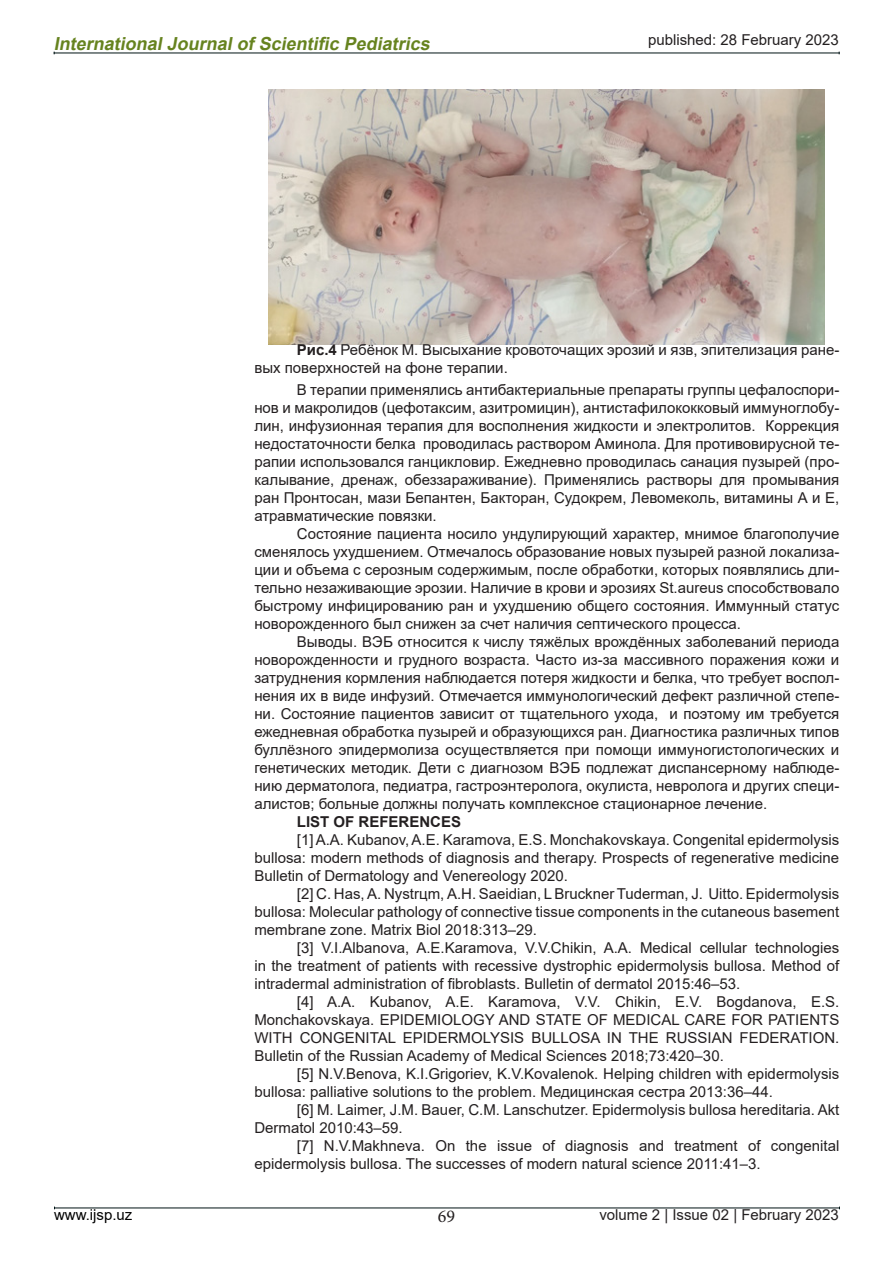
<style>
.page{position:relative;width:893px;height:1263px;background:#fff}
.page>*{position:absolute;margin:0;border:0;box-sizing:border-box;transform-origin:0 0}
.t1{font:italic 700 18px "Arial";color:#66831f}
.t2{font:18px "Minion Pro";color:#231f20}
.t3{font:15px/18px "Arial";color:#231f20;text-align:justify}
.t4{font:700 15px "Arial";color:#231f20}
.t5{font:15px "Arial";color:#000001}
.s1{font-weight:700}
</style>
<div class="page">
<hr style="left:55px;top:1208px;width:784px;height:1px;background:#001315">
<hr style="left:54px;top:53px;width:785px;height:1px;background:#001315">
<img style="left:269px;top:89px;width:556px;height:255px">
<p class="t1" style="left:54px;top:31px;width:382px">InternationalJournalofScientific Pediatrics</p>
<p class="t3" style="left:648px;top:31px;width:192px">published: 28 February 2023</p>
<p class="t3" style="left:254px;top:341px;width:586px;text-indent:43px"><span class="s1">Рис.4</span> Ребёнок М. Высыхание кровоточащих эрозий и язв, эпителизация ране&shy;вых поверхностей на фоне терапии.</p>
<p class="t3" style="left:254px;top:380px;width:586px;text-indent:43px">В терапии применялись антибактериальные препараты группы цефалоспори&shy;нов и макролидов (цефотаксим, азитромицин), антистафилококковый иммуноглобу&shy;лин, инфузионная терапия для восполнения жидкости и электролитов. Коррекция недостаточности белка проводилась раствором Аминола. Для противовирусной те&shy;рапии использовался ганцикловир. Ежедневно проводилась санация пузырей (про&shy;калывание, дренаж, обеззараживание). Применялись растворы для промывания ран Пронтосан, мази Бепантен, Бакторан, Судокрем, Левомеколь, витамины А и Е, атравматические повязки.</p>
<p class="t3" style="left:254px;top:524px;width:586px;text-indent:43px">Состояние пациента носило ундулирующий характер, мнимое благополучие сменялось ухудшением. Отмечалось образование новых пузырей разной локализа&shy;ции и объема с серозным содержимым, после обработки, которых появлялись дли&shy;тельно незаживающие эрозии. Наличие в крови и эрозиях St.aureus способствовало быстрому инфицированию ран и ухудшению общего состояния. Иммунный статус новорожденного был снижен за счет наличия септического процесса.</p>
<p class="t3" style="left:254px;top:632px;width:586px;text-indent:43px">Выводы. ВЭБ относится к числу тяжёлых врождённых заболеваний периода новорожденности и грудного возраста. Часто из-за массивного поражения кожи и затруднения кормления наблюдается потеря жидкости и белка, что требует воспол&shy;нения их в виде инфузий. Отмечается иммунологический дефект различной степе&shy;ни. Состояние пациентов зависит от тщательного ухода, и поэтому им требуется ежедневная обработка пузырей и образующихся ран. Диагностика различных типов буллёзного эпидермолиза осуществляется при помощи иммуногистологических и генетических методик. Дети с диагнозом ВЭБ подлежат диспансерному наблюде&shy;нию дерматолога, педиатра, гастроэнтеролога, окулиста, невролога и других специ&shy;алистов; больные должны получать комплексное стационарное лечение.</p>
<p class="t4" style="left:297px;top:811px;width:166px">LIST OF REFERENCES</p>
<p class="t3" style="left:254px;top:830px;width:586px;text-indent:43px">[1] A.A. Kubanov, A.E. Karamova, E.S. Monchakovskaya. Congenital epidermolysis bullosa: modern methods of diagnosis and therapy. Prospects of regenerative medicine Bulletin of Dermatology and Venereology 2020.</p>
<p class="t3" style="left:254px;top:884px;width:586px;text-indent:43px">[2] С. Has, А. Nystrцm, А.Н. Saeidian, L Bruckner Tuderman, J. Uitto. Epidermolysis bullosa: Molecular pathology of connective tissue components in the cutaneous basement membrane zone. Matrix Biol 2018:313–29.</p>
<p class="t3" style="left:254px;top:938px;width:586px;text-indent:43px">[3] V.I.Albanova, A.E.Karamova, V.V.Chikin, A.A. Medical cellular technologies in the treatment of patients with recessive dystrophic epidermolysis bullosa. Method of intradermal administration of fibroblasts. Bulletin of dermatol 2015:46–53.</p>
<p class="t3" style="left:254px;top:992px;width:586px;text-indent:43px">[4] A.A. Kubanov, A.E. Karamova, V.V. Chikin, E.V. Bogdanova, E.S.<br>Monchakovskaya. EPIDEMIOLOGY AND STATE OF MEDICAL CARE FOR PATIENTS WITH CONGENITAL EPIDERMOLYSIS BULLOSA IN THE RUSSIAN FEDERATION.<br>Bulletin of the Russian Academy of Medical Sciences 2018;73:420–30.</p>
<p class="t3" style="left:254px;top:1064px;width:586px;text-indent:43px">[5] N.V.Benova, K.I.Grigoriev, K.V.Kovalenok. Helping children with epidermolysis bullosa: palliative solutions to the problem. Медицинская сестра 2013:36–44.</p>
<p class="t3" style="left:254px;top:1100px;width:586px;text-indent:43px">[6] M. Laimer, J.M. Bauer, C.M. Lanschutzer. Epidermolysis bullosa hereditaria. Akt<br>Dermatol 2010:43–59.</p>
<p class="t3" style="left:254px;top:1136px;width:586px;text-indent:43px">[7] N.V.Makhneva. On the issue of diagnosis and treatment of congenital epidermolysis bullosa. The successes of modern natural science 2011:41–3.</p>
<p class="t3" style="left:599px;top:1205px;width:241px">volume 2 | Issue 02 | February 2023</p>
<p class="t5" style="left:54px;top:1204px;width:80px">www.ijsp.uz</p>
<p class="t2" style="left:438px;top:1204px;width:19px">69</p>
</div>
